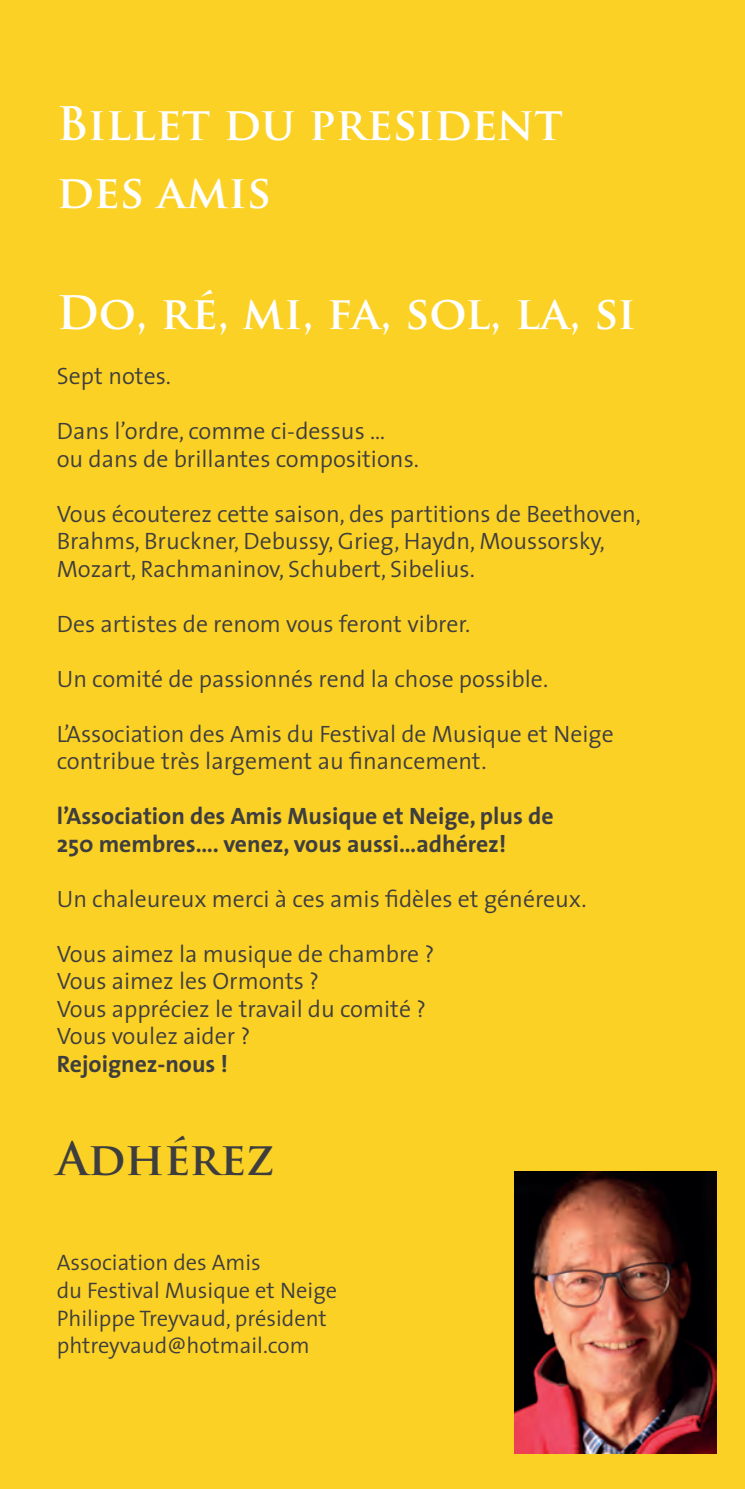
<style>
.page{position:relative;width:745px;height:1489px;background:#fff}
.page>*{position:absolute;margin:0;border:0;box-sizing:border-box;transform-origin:0 0}
.t1{font:700 45px/67.5px "Trajan Pro";color:#fff}
.t2{font:700 45px "Trajan Pro";color:#3e3e3f}
.t3{font:300 23.75px/27.5px "The Sans";color:#3e3e3f}
.t4{font:700 23.75px/27.5px "The Sans";color:#3e3e3f}
.t5{font:300 22.5px/27.5px "The Sans";color:#3e3e3f}
.s1{font-weight:700}
</style>
<div class="page">
<div style="left:0;top:0;width:744px;height:1488px;background:#fcd125"></div>
<img style="left:514px;top:1171px;width:202px;height:282px">
<p class="t1" style="left:57px;top:91px;width:507px">Billet du president des amis</p>
<p class="t1" style="left:57px;top:279px;width:580px">Do, ré, mi, fa, sol, la, si</p>
<p class="t3" style="left:57px;top:361px;width:116px">Sept notes.</p>
<p class="t3" style="left:57px;top:416px;width:363px">Dans l’ordre, comme ci-dessus …<br>ou dans de brillantes compositions.</p>
<p class="t3" style="left:57px;top:499px;width:585px">Vous écouterez cette saison, des partitions de Beethoven,<br>Brahms, Bruckner, Debussy, Grieg, Haydn, Moussorsky,<br>Mozart, Rachmaninov, Schubert, Sibelius.</p>
<p class="t3" style="left:57px;top:609px;width:414px">Des artistes de renom vous feront vibrer.</p>
<p class="t3" style="left:57px;top:664px;width:492px">Un comité de passionnés rend la chose possible.</p>
<p class="t3" style="left:57px;top:719px;width:558px">L’Association des Amis du Festival de Musique et Neige contribue très largement au financement.</p>
<p class="t4" style="left:57px;top:801px;width:498px">l’Association des Amis Musique et Neige, plus de<br>250 membres…. venez, vous aussi…adhérez!</p>
<p class="t3" style="left:57px;top:884px;width:531px">Un chaleureux merci à ces amis fidèles et généreux.</p>
<p class="t3" style="left:57px;top:939px;width:379px">Vous aimez la musique de chambre ?<br>Vous aimez les Ormonts ?<br>Vous appréciez le travail du comité ?<br>Vous voulez aider ?<br><span class="s1">Rejoignez-nous !</span></p>
<p class="t2" style="left:57px;top:1130px;width:219px">Adhérez</p>
<p class="t5" style="left:57px;top:1248px;width:282px">Association des Amis<br>du Festival Musique et Neige<br>Philippe Treyvaud, président phtreyvaud@hotmail.com</p>
</div>
